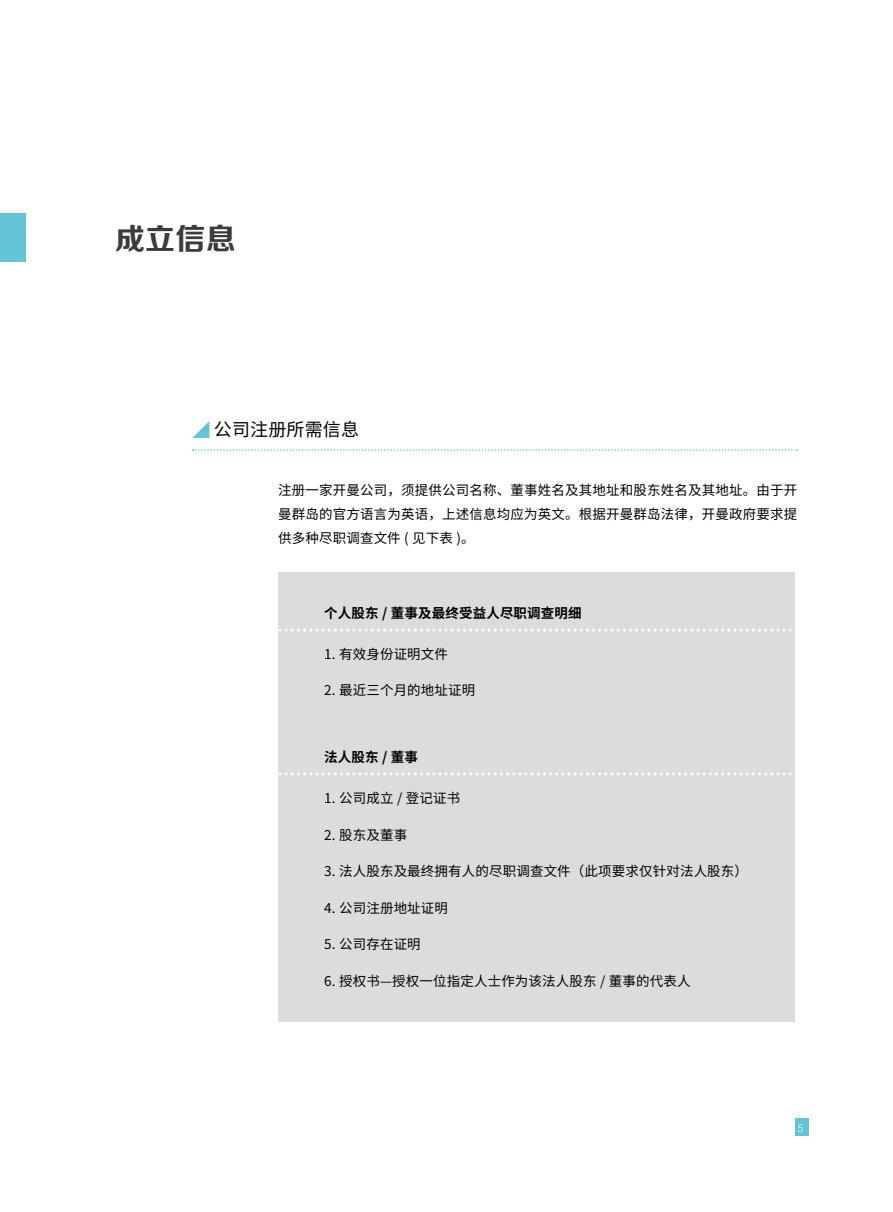
<style>
.page{position:relative;width:893px;height:1212px;background:#fff}
.page>*{position:absolute;margin:0;border:0;box-sizing:border-box;transform-origin:0 0}
.t1{font:30px "FZZCHK GBK1 0";color:#3e3a39}
.t2{font:18px "Noto Sans Hans";letter-spacing:.01em;color:#000}
.t3{font:13.5px/24px "Noto Sans Hans";letter-spacing:.01em;color:#000;text-align:justify}
.t4{font:700 13.5px "Noto Sans Hans";letter-spacing:.01em;color:#000}
.t5{font:300 10.5px "Helvetica";color:#fff}
</style>
<div class="page">
<div style="left:795px;top:1118px;width:13px;height:18px;background:#64c4d7"></div>
<div style="left:278px;top:572px;width:517px;height:449px;background:#dcdcda"></div>
<svg style="left:192px;top:421px;width:17px;height:17px"></svg>
<svg style="left:192px;top:449px;width:605px;height:2px"></svg>
<div style="left:0;top:213px;width:26px;height:49px;background:#64c4d7"></div>
<svg style="left:279px;top:629px;width:513px;height:3px"></svg>
<svg style="left:279px;top:772px;width:513px;height:3px"></svg>
<h1 class="t1" style="left:115px;top:223px;width:122px">成立信息</h1>
<h2 class="t2" style="left:214px;top:419px;width:147px">公司注册所需信息</h2>
<p class="t3" style="left:278px;top:478px;width:520px">注册一家开曼公司，须提供公司名称、董事姓名及其地址和股东姓名及其地址。由于开曼群岛的官方语言为英语，上述信息均应为英文。根据开曼群岛法律，开曼政府要求提供多种尽职调查文件 ( 见下表 )。</p>
<p class="t4" style="left:324px;top:605px;width:259px">个人股东 / 董事及最终受益人尽职调查明细</p>
<p class="t3" style="left:324px;top:642px;width:125px">1. 有效身份证明文件</p>
<p class="t3" style="left:324px;top:679px;width:153px">2. 最近三个月的地址证明</p>
<p class="t4" style="left:324px;top:750px;width:95px">法人股东 / 董事</p>
<p class="t3" style="left:324px;top:787px;width:138px">1. 公司成立 / 登记证书</p>
<p class="t3" style="left:324px;top:823px;width:84px">2. 股东及董事</p>
<p class="t3" style="left:324px;top:860px;width:425px">3. 法人股东及最终拥有人的尽职调查文件（此项要求仅针对法人股东）</p>
<p class="t3" style="left:324px;top:896px;width:125px">4. 公司注册地址证明</p>
<p class="t3" style="left:324px;top:933px;width:98px">5. 公司存在证明</p>
<p class="t3" style="left:324px;top:969px;width:368px">6. 授权书—授权一位指定人士作为该法人股东 / 董事的代表人</p>
<p class="t5" style="left:798px;top:1119px;width:7px">5</p>
</div>
